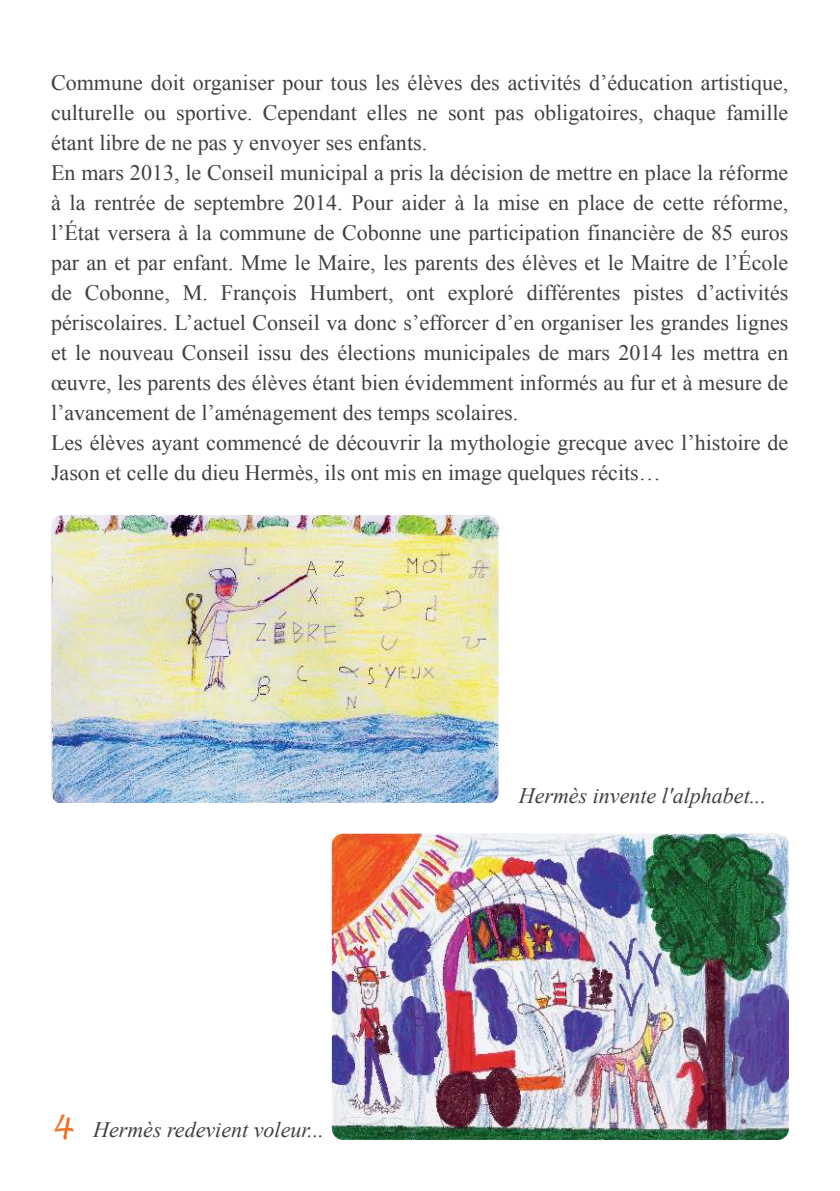
<style>
.page{position:relative;width:840px;height:1191px;background:#fff}
.page>*{position:absolute;margin:0;border:0;box-sizing:border-box;transform-origin:0 0}
.t1{font:italic 32px "Lucida Handwriting";color:#f26f23}
.t2{font:22px/30px "Times New Roman";color:#404041}
.t3{font:italic 22px "Times New Roman";color:#404041}
</style>
<div class="page">
<img style="left:51px;top:515px;width:447px;height:288px;border-radius:11px">
<img style="left:331px;top:833px;width:457px;height:307px;border-radius:11px">
<p class="t2" style="left:51px;top:70px;width:738px">Commune doit organiser pour tous les élèves des activités d’éducation artistique, culturelle ou sportive. Cependant elles ne sont pas obligatoires, chaque famille étant libre de ne pas y envoyer ses enfants.<br>En mars 2013, le Conseil municipal a pris la décision de mettre en place la réforme à la rentrée de septembre 2014. Pour aider à la mise en place de cette réforme, l’État versera à la commune de Cobonne une participation financière de 85 euros par an et par enfant. Mme le Maire, les parents des élèves et le Maitre de l’École de Cobonne, M. François Humbert, ont exploré différentes pistes d’activités périscolaires. L’actuel Conseil va donc s’efforcer d’en organiser les grandes lignes et le nouveau Conseil issu des élections municipales de mars 2014 les mettra en œuvre, les parents des élèves étant bien évidemment informés au fur et à mesure de l’avancement de l’aménagement des temps scolaires.<br>Les élèves ayant commencé de découvrir la mythologie grecque avec l’histoire de Jason et celle du dieu Hermès, ils ont mis en image quelques récits…</p>
<h1 class="t1" style="left:51px;top:1109px;width:23px">4</h1>
<p class="t3" style="left:93px;top:1121px;width:232px">Hermès redevient voleur...</p>
<p class="t3" style="left:518px;top:787px;width:249px">Hermès invente l'alphabet...</p>
</div>
